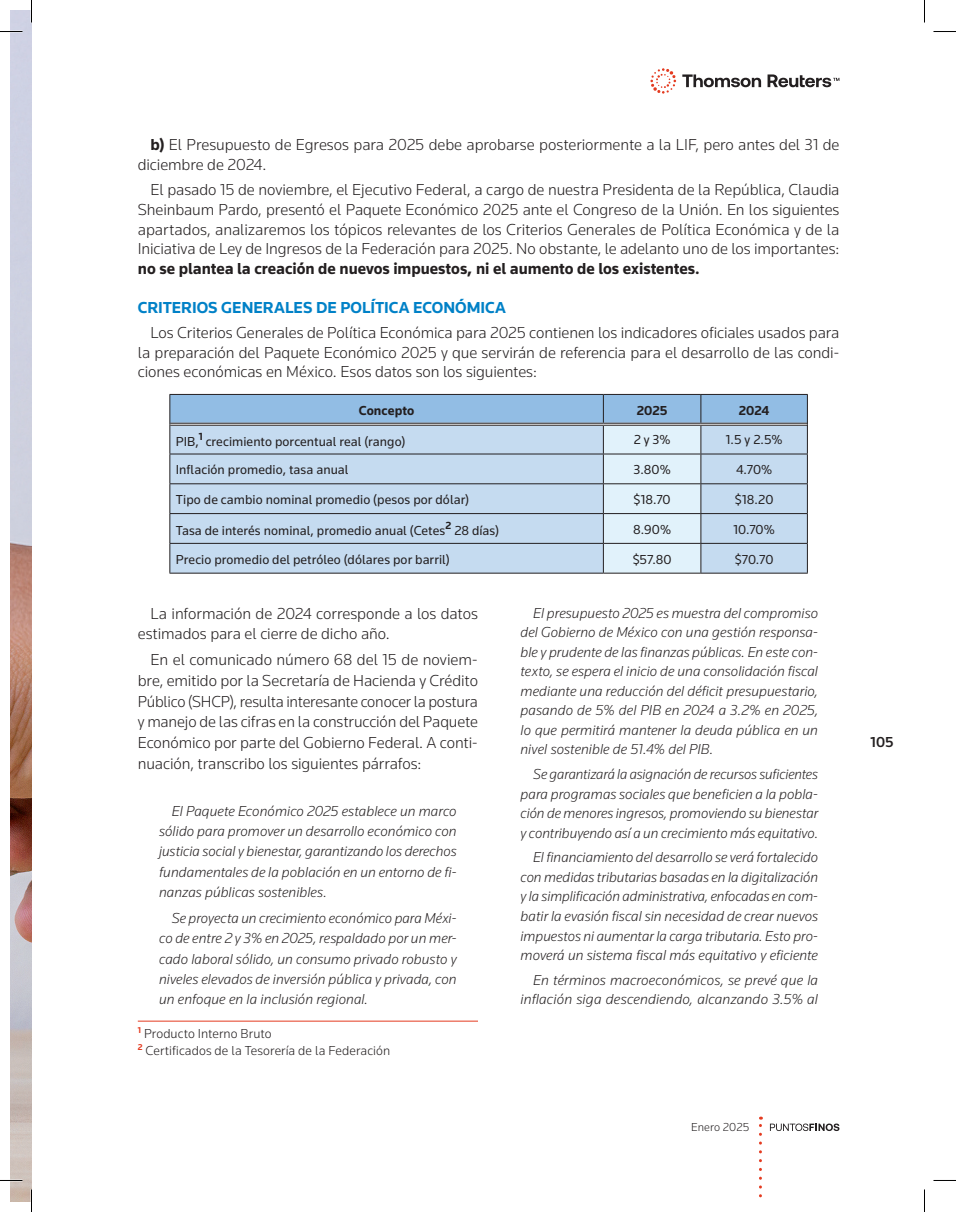
<style>
.page{position:relative;width:956px;height:1212px;background:#fff}
.page>*{position:absolute;margin:0;border:0;box-sizing:border-box;transform-origin:0 0}
.a_parrafo{font:300 16.5px/19.8px "Knowledge";letter-spacing:-.005em;color:#231f20;text-align:justify}
.a_titulo_rubrica{font:700 16.5px "Knowledge";color:#0081c7}
.a_cita{font:italic 300 15px/19.5px "Knowledge";color:#231f20;text-align:justify}
.t1{font:500 15px "Knowledge";color:#231f20}
.a_td{font:13.5px "Knowledge";letter-spacing:.005em;color:#231f20}
.a_nota_sl{font:300 13.5px "Knowledge";letter-spacing:.005em;color:#231f20}
.a_td_centrado{font:13.5px "Knowledge";letter-spacing:.005em;color:#231f20}
.a_td_centrado_fin{font:13.5px "Knowledge";letter-spacing:.005em;color:#231f20}
.a_nota{font:300 13.5px "Knowledge";letter-spacing:.005em;color:#231f20}
.a_th{font:700 13.5px "Knowledge";letter-spacing:.005em;color:#231f20}
.a_th_fin{font:700 13.5px "Knowledge";color:#231f20}
.t2{font:300 12px "Knowledge";letter-spacing:.01em;color:#231f20}
.s1{font-weight:700}
</style>
<div class="page">
<img style="left:10px;top:10px;width:22px;height:1191px">
<svg style="left:770px;top:1123px;width:69px;height:7px"></svg>
<svg style="left:759px;top:1116px;width:3px;height:79px"></svg>
<svg style="left:682px;top:74px;width:79px;height:13px"></svg>
<svg style="left:650px;top:68px;width:26px;height:26px"></svg>
<svg style="left:767px;top:74px;width:72px;height:13px"></svg>
<hr style="left:138px;top:1020px;width:340px;height:1px;background:#e43b20">
<svg style="left:169px;top:394px;width:639px;height:179px;background:#b9d0e5"></svg>
<hr style="left:701px;top:572px;width:107px;height:1px;background:#231f20">
<svg style="left:0;top:31px;width:22px;height:1px"></svg>
<svg style="left:933px;top:31px;width:23px;height:1px"></svg>
<svg style="left:10px;top:1179px;width:12px;height:1px"></svg>
<svg style="left:31px;top:0;width:1px;height:22px"></svg>
<svg style="left:31px;top:1189px;width:1px;height:22px"></svg>
<svg style="left:924px;top:0;width:1px;height:22px"></svg>
<svg style="left:924px;top:1189px;width:1px;height:22px"></svg>
<p class="a_parrafo" style="left:138px;top:134px;width:703px;text-indent:13px"><span class="s1">b)</span> El Presupuesto de Egresos para 2025 debe aprobarse posteriormente a la LIF, pero antes del 31 de diciembre de 2024.</p>
<p class="a_parrafo" style="left:138px;top:179px;width:703px;text-indent:13px">El pasado 15 de noviembre, el Ejecutivo Federal, a cargo de nuestra Presidenta de la República, Claudia Sheinbaum Pardo, presentó el Paquete Económico 2025 ante el Congreso de la Unión. En los siguientes apartados, analizaremos los tópicos relevantes de los Criterios Generales de Política Económica y de la Iniciativa de Ley de Ingresos de la Federación para 2025. No obstante, le adelanto uno de los importantes: <span class="s1">no se plantea la creación de nuevos impuestos, ni el aumento de los existentes.</span></p>
<p class="a_titulo_rubrica" style="left:138px;top:297px;width:370px">CRITERIOS GENERALES DE POLÍTICA ECONÓMICA</p>
<p class="a_parrafo" style="left:138px;top:322px;width:703px;text-indent:13px">Los Criterios Generales de Política Económica para 2025 contienen los indicadores oficiales usados para la preparación del Paquete Económico 2025 y que servirán de referencia para el desarrollo de las condi&shy;ciones económicas en México. Esos datos son los siguientes:</p>
<p class="a_th" style="left:359px;top:401px;width:57px">Concepto</p>
<p class="a_th" style="left:637px;top:401px;width:32px">2025</p>
<p class="a_th_fin" style="left:739px;top:401px;width:32px">2024</p>
<p class="a_td" style="left:176px;top:432px;width:231px">PIB,<sup>1</sup> crecimiento porcentual real (rango)</p>
<p class="a_td_centrado" style="left:634px;top:431px;width:38px">2 y 3%</p>
<p class="a_td_centrado_fin" style="left:726px;top:431px;width:58px">1.5 y 2.5%</p>
<p class="a_td" style="left:176px;top:461px;width:174px">Inflación promedio, tasa anual</p>
<p class="a_td_centrado" style="left:633px;top:461px;width:39px">3.80%</p>
<p class="a_td_centrado_fin" style="left:736px;top:461px;width:38px">4.70%</p>
<p class="a_td" style="left:176px;top:491px;width:295px">Tipo de cambio nominal promedio (pesos por dólar)</p>
<p class="a_td_centrado" style="left:634px;top:491px;width:39px">$18.70</p>
<p class="a_td_centrado_fin" style="left:735px;top:491px;width:40px">$18.20</p>
<p class="a_td" style="left:176px;top:522px;width:325px">Tasa de interés nominal, promedio anual (Cetes<sup>2</sup> 28 días)</p>
<p class="a_td_centrado" style="left:633px;top:520px;width:39px">8.90%</p>
<p class="a_td_centrado_fin" style="left:733px;top:520px;width:43px">10.70%</p>
<p class="a_td" style="left:176px;top:550px;width:276px">Precio promedio del petróleo (dólares por barril)</p>
<p class="a_td_centrado" style="left:633px;top:550px;width:40px">$57.80</p>
<p class="a_td_centrado" style="left:735px;top:550px;width:40px">$70.70</p>
<p class="a_parrafo" style="left:138px;top:602px;width:342px;line-height:20.7px;text-indent:13px">La información de 2024 corresponde a los datos estimados para el cierre de dicho año.</p>
<p class="a_parrafo" style="left:138px;top:649px;width:342px;line-height:20.7px;text-indent:13px">En el comunicado número 68 del 15 de noviem&shy;bre, emitido por la Secretaría de Hacienda y Crédito Público (SHCP), resulta interesante conocer la postura y manejo de las cifras en la construcción del Paquete Económico por parte del Gobierno Federal. A conti&shy;nuación, transcribo los siguientes párrafos:</p>
<p class="a_cita" style="left:159px;top:800px;width:299px;line-height:20.4px;text-indent:13px">El Paquete Económico 2025 establece un marco sólido para promover un desarrollo económico con justicia social y bienestar, garantizando los derechos fundamentales de la población en un entorno de fi&shy;nanzas públicas sostenibles.</p>
<p class="a_cita" style="left:159px;top:907px;width:299px;line-height:20.4px;text-indent:13px">Se proyecta un crecimiento económico para Méxi&shy;co de entre 2 y 3% en 2025, respaldado por un mer&shy;cado laboral sólido, un consumo privado robusto y niveles elevados de inversión pública y privada, con un enfoque en la inclusión regional.</p>
<p class="a_nota" style="left:138px;top:1024px;width:135px"><sup>1</sup> Producto Interno Bruto</p>
<p class="a_nota_sl" style="left:138px;top:1041px;width:254px"><sup>2</sup> Certificados de la Tesorería de la Federación</p>
<p class="a_cita" style="left:520px;top:602px;width:299px;text-indent:13px">El presupuesto 2025 es muestra del compromiso del Gobierno de México con una gestión responsa&shy;ble y prudente de las finanzas públicas. En este con&shy;texto, se espera el inicio de una consolidación fiscal mediante una reducción del déficit presupuestario, pasando de 5% del PIB en 2024 a 3.2% en 2025, lo que permitirá mantener la deuda pública en un nivel sostenible de 51.4% del PIB.</p>
<p class="a_cita" style="left:520px;top:763px;width:299px;text-indent:13px">Se garantizará la asignación de recursos suficientes para programas sociales que beneficien a la pobla&shy;ción de menores ingresos, promoviendo su bienestar y contribuyendo así a un crecimiento más equitativo.</p>
<p class="a_cita" style="left:520px;top:847px;width:299px;text-indent:13px">El financiamiento del desarrollo se verá fortalecido con medidas tributarias basadas en la digitalización y la simplificación administrativa, enfocadas en com&shy;batir la evasión fiscal sin necesidad de crear nuevos impuestos ni aumentar la carga tributaria. Esto pro&shy;moverá un sistema fiscal más equitativo y eficiente</p>
<p class="a_cita" style="left:520px;top:969px;width:299px;text-align:right">En términos macroeconómicos, se prevé que la inflación siga descendiendo, alcanzando 3.5% al</p>
<p class="t2" style="left:691px;top:1119px;width:60px">Enero 2025</p>
<p class="t1" style="left:870px;top:732px;width:24px">105</p>
</div>
